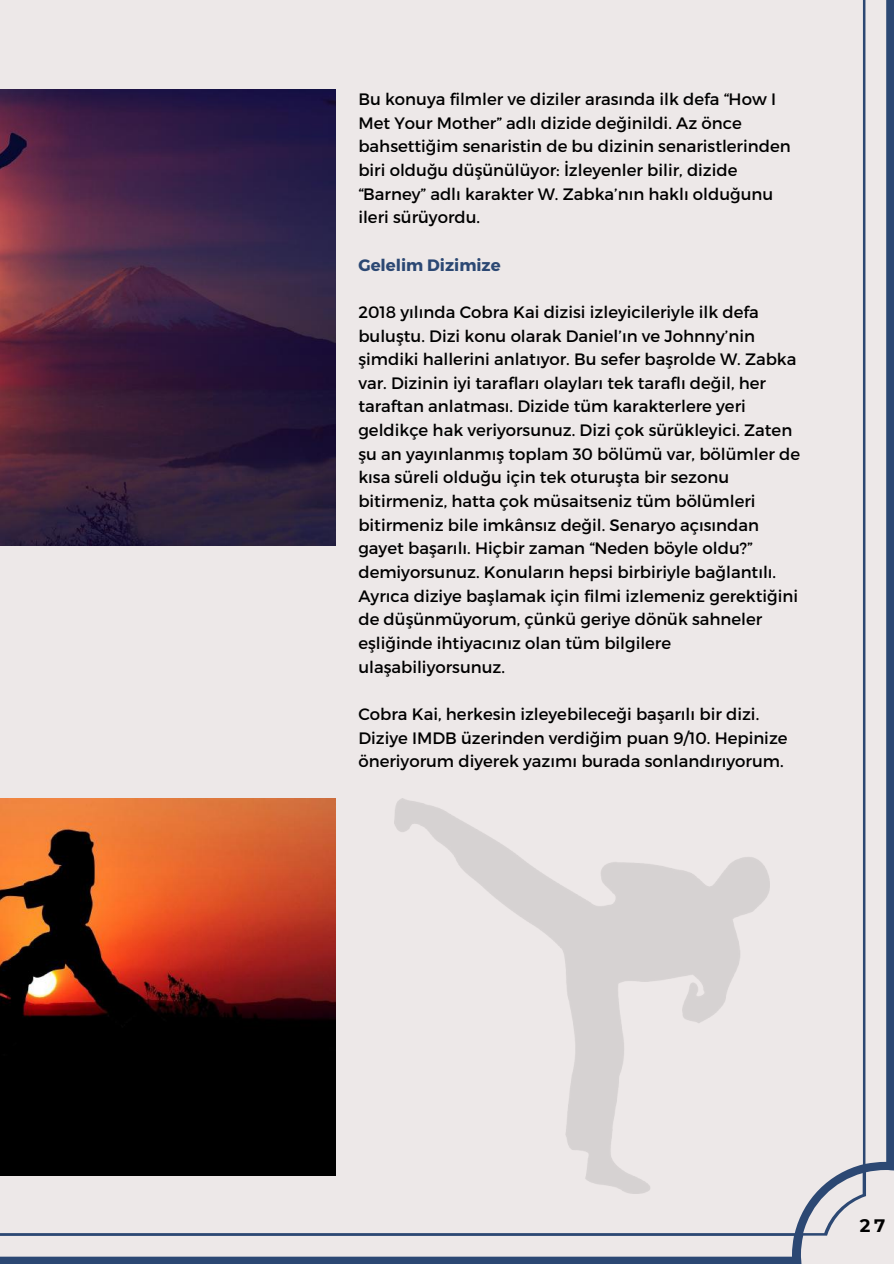
<style>
.page{position:relative;width:894px;height:1264px;background:#fff}
.page>*{position:absolute;margin:0;border:0;box-sizing:border-box;transform-origin:0 0}
.t1{font:700 18px "Montserrat";color:#000}
.t2{font:16.5px/23.7px "Montserrat";color:#000}
.t3{font:700 16.5px "Montserrat";color:#2c4873}
</style>
<div class="page">
<div style="left:0;top:0;width:893px;height:1263px;background:#ede8e8"></div>
<img style="left:394px;top:798px;width:375px;height:395px">
<img style="left:0;top:798px;width:335px;height:377px">
<img style="left:0;top:89px;width:335px;height:456px">
<p class="t2" style="left:358px;top:86px;width:433px">Bu konuya filmler ve diziler arasında ilk defa “How I Met Your Mother” adlı dizide değinildi. Az önce bahsettiğim senaristin de bu dizinin senaristlerinden biri olduğu düşünülüyor: İzleyenler bilir, dizide “Barney” adlı karakter W. Zabka’nın haklı olduğunu ileri sürüyordu.</p>
<p class="t3" style="left:358px;top:254px;width:144px">Gelelim Dizimize</p>
<p class="t2" style="left:358px;top:299px;width:443px">2018 yılında Cobra Kai dizisi izleyicileriyle ilk defa buluştu. Dizi konu olarak Daniel’ın ve Johnny’nin şimdiki hallerini anlatıyor. Bu sefer başrolde W. Zabka var. Dizinin iyi tarafları olayları tek taraflı değil, her taraftan anlatması. Dizide tüm karakterlere yeri geldikçe hak veriyorsunuz. Dizi çok sürükleyici. Zaten şu an yayınlanmış toplam 30 bölümü var, bölümler de kısa süreli olduğu için tek oturuşta bir sezonu bitirmeniz, hatta çok müsaitseniz tüm bölümleri bitirmeniz bile imkânsız değil. Senaryo açısından gayet başarılı. Hiçbir zaman “Neden böyle oldu?” demiyorsunuz. Konuların hepsi birbiriyle bağlantılı.<br>Ayrıca diziye başlamak için filmi izlemeniz gerektiğini de düşünmüyorum, çünkü geriye dönük sahneler eşliğinde ihtiyacınız olan tüm bilgilere ulaşabiliyorsunuz.</p>
<p class="t2" style="left:358px;top:701px;width:430px">Cobra Kai, herkesin izleyebileceği başarılı bir dizi.<br>Diziye IMDB üzerinden verdiğim puan 9/10. Hepinize öneriyorum diyerek yazımı burada sonlandırıyorum.</p>
<p class="t1" style="left:859px;top:1214px;width:27px">27</p>
</div>
